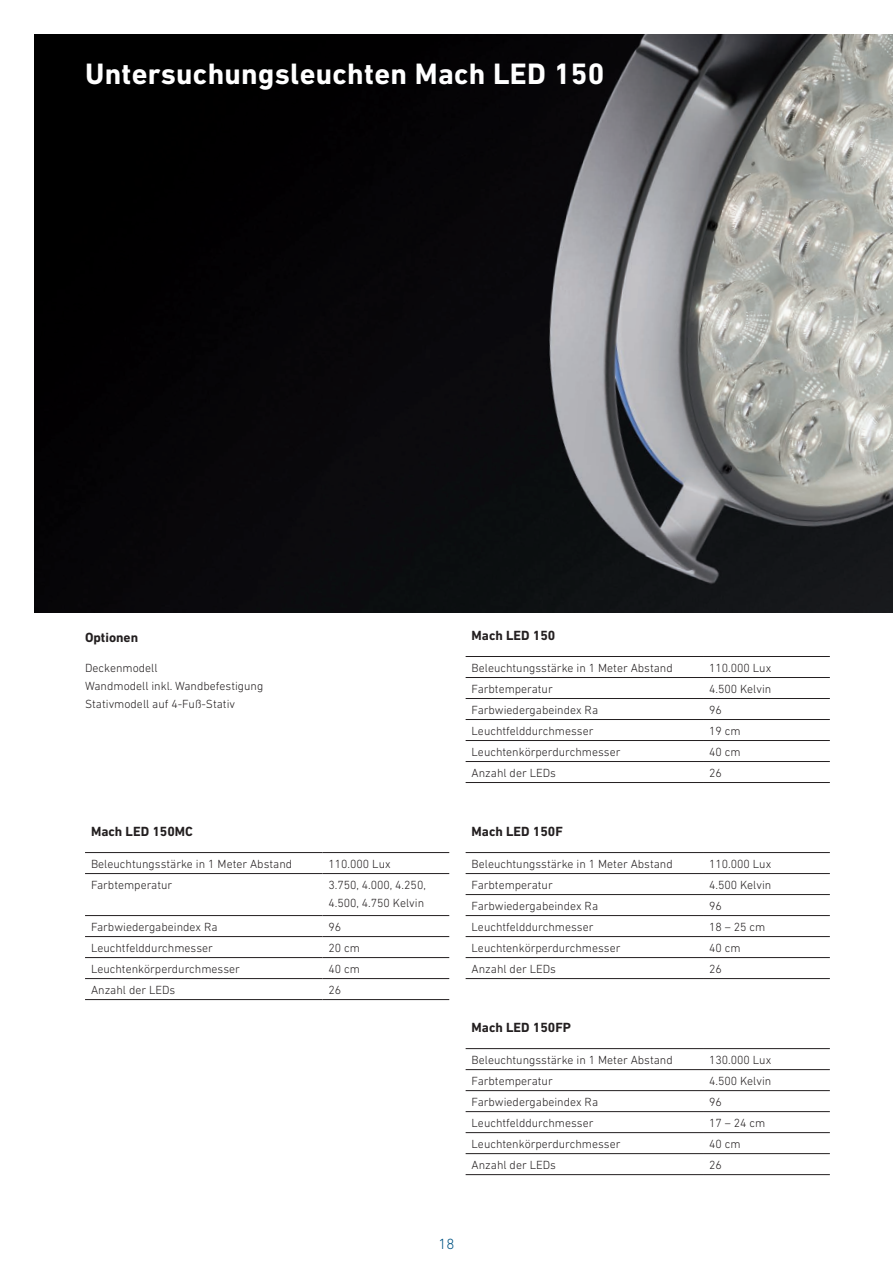
<style>
.page{position:relative;width:893px;height:1263px;background:#fff}
.page>*{position:absolute;margin:0;border:0;box-sizing:border-box;transform-origin:0 0}
.t1{font:700 30px "DIN Next LT Pro";letter-spacing:.01em;color:#fff}
.t2{font:300 15px "DIN Next LT Pro";color:#005484}
.t3{font:700 13.5px "DIN Next LT Pro";color:#231f20}
.t4{font:300 12px/18px "DIN Next LT Pro";color:#231f20}
</style>
<div class="page">
<img style="left:34px;top:34px;width:859px;height:578px">
<hr style="left:466px;top:656px;width:237px;height:1px;background:#231f20">
<hr style="left:703px;top:656px;width:127px;height:1px;background:#231f20">
<hr style="left:466px;top:677px;width:237px;height:1px;background:#231f20">
<hr style="left:703px;top:677px;width:127px;height:1px;background:#231f20">
<hr style="left:466px;top:698px;width:237px;height:1px;background:#231f20">
<hr style="left:703px;top:698px;width:127px;height:1px;background:#231f20">
<hr style="left:466px;top:719px;width:237px;height:1px;background:#231f20">
<hr style="left:703px;top:719px;width:127px;height:1px;background:#231f20">
<hr style="left:466px;top:740px;width:237px;height:1px;background:#231f20">
<hr style="left:703px;top:740px;width:127px;height:1px;background:#231f20">
<hr style="left:466px;top:761px;width:237px;height:1px;background:#231f20">
<hr style="left:703px;top:761px;width:127px;height:1px;background:#231f20">
<hr style="left:466px;top:782px;width:237px;height:1px;background:#231f20">
<hr style="left:703px;top:782px;width:127px;height:1px;background:#231f20">
<hr style="left:466px;top:852px;width:237px;height:1px;background:#231f20">
<hr style="left:703px;top:852px;width:127px;height:1px;background:#231f20">
<hr style="left:466px;top:873px;width:237px;height:1px;background:#231f20">
<hr style="left:703px;top:873px;width:127px;height:1px;background:#231f20">
<hr style="left:466px;top:894px;width:237px;height:1px;background:#231f20">
<hr style="left:703px;top:894px;width:127px;height:1px;background:#231f20">
<hr style="left:466px;top:915px;width:237px;height:1px;background:#231f20">
<hr style="left:703px;top:915px;width:127px;height:1px;background:#231f20">
<hr style="left:466px;top:936px;width:237px;height:1px;background:#231f20">
<hr style="left:703px;top:936px;width:127px;height:1px;background:#231f20">
<hr style="left:466px;top:957px;width:237px;height:1px;background:#231f20">
<hr style="left:703px;top:957px;width:127px;height:1px;background:#231f20">
<hr style="left:466px;top:978px;width:237px;height:1px;background:#231f20">
<hr style="left:703px;top:978px;width:127px;height:1px;background:#231f20">
<hr style="left:466px;top:1048px;width:237px;height:1px;background:#231f20">
<hr style="left:703px;top:1048px;width:127px;height:1px;background:#231f20">
<hr style="left:466px;top:1069px;width:237px;height:1px;background:#231f20">
<hr style="left:703px;top:1069px;width:127px;height:1px;background:#231f20">
<hr style="left:466px;top:1090px;width:237px;height:1px;background:#231f20">
<hr style="left:703px;top:1090px;width:127px;height:1px;background:#231f20">
<hr style="left:466px;top:1111px;width:237px;height:1px;background:#231f20">
<hr style="left:703px;top:1111px;width:127px;height:1px;background:#231f20">
<hr style="left:466px;top:1132px;width:237px;height:1px;background:#231f20">
<hr style="left:703px;top:1132px;width:127px;height:1px;background:#231f20">
<hr style="left:466px;top:1153px;width:237px;height:1px;background:#231f20">
<hr style="left:703px;top:1153px;width:127px;height:1px;background:#231f20">
<hr style="left:466px;top:1174px;width:237px;height:1px;background:#231f20">
<hr style="left:703px;top:1174px;width:127px;height:1px;background:#231f20">
<hr style="left:85px;top:852px;width:237px;height:1px;background:#231f20">
<hr style="left:322px;top:852px;width:127px;height:1px;background:#231f20">
<hr style="left:85px;top:873px;width:237px;height:1px;background:#231f20">
<hr style="left:322px;top:873px;width:127px;height:1px;background:#231f20">
<hr style="left:85px;top:915px;width:237px;height:1px;background:#231f20">
<hr style="left:322px;top:915px;width:127px;height:1px;background:#231f20">
<hr style="left:85px;top:936px;width:237px;height:1px;background:#231f20">
<hr style="left:322px;top:936px;width:127px;height:1px;background:#231f20">
<hr style="left:85px;top:957px;width:237px;height:1px;background:#231f20">
<hr style="left:322px;top:957px;width:127px;height:1px;background:#231f20">
<hr style="left:85px;top:978px;width:237px;height:1px;background:#231f20">
<hr style="left:322px;top:978px;width:127px;height:1px;background:#231f20">
<hr style="left:85px;top:999px;width:237px;height:1px;background:#231f20">
<hr style="left:322px;top:999px;width:127px;height:1px;background:#231f20">
<h1 class="t1" style="left:85px;top:57px;width:521px">Untersuchungsleuchten Mach LED 150</h1>
<p class="t3" style="left:85px;top:629px;width:55px">Optionen</p>
<p class="t4" style="left:85px;top:659px;width:180px">Deckenmodell<br>Wandmodell inkl. Wandbefestigung<br>Stativmodell auf 4-Fuß-Stativ</p>
<p class="t3" style="left:91px;top:823px;width:103px">Mach LED 150MC</p>
<p class="t4" style="left:91px;top:854px;width:203px">Beleuchtungsstärke in 1 Meter Abstand</p>
<p class="t4" style="left:328px;top:854px;width:64px">110.000 Lux</p>
<p class="t4" style="left:91px;top:875px;width:83px">Farbtemperatur</p>
<p class="t4" style="left:328px;top:875px;width:99px">3.750, 4.000, 4.250,<br>4.500, 4.750 Kelvin</p>
<p class="t4" style="left:91px;top:917px;width:128px">Farbwiedergabeindex Ra</p>
<p class="t4" style="left:328px;top:917px;width:14px">96</p>
<p class="t4" style="left:91px;top:938px;width:123px">Leuchtfelddurchmesser</p>
<p class="t4" style="left:328px;top:938px;width:33px">20 cm</p>
<p class="t4" style="left:91px;top:959px;width:150px">Leuchtenkörperdurchmesser</p>
<p class="t4" style="left:328px;top:959px;width:33px">40 cm</p>
<p class="t4" style="left:91px;top:980px;width:86px">Anzahl der LEDs</p>
<p class="t4" style="left:328px;top:980px;width:14px">26</p>
<p class="t3" style="left:472px;top:627px;width:85px">Mach LED 150</p>
<p class="t4" style="left:472px;top:658px;width:203px">Beleuchtungsstärke in 1 Meter Abstand</p>
<p class="t4" style="left:709px;top:658px;width:64px">110.000 Lux</p>
<p class="t4" style="left:472px;top:679px;width:83px">Farbtemperatur</p>
<p class="t4" style="left:709px;top:679px;width:64px">4.500 Kelvin</p>
<p class="t4" style="left:472px;top:700px;width:128px">Farbwiedergabeindex Ra</p>
<p class="t4" style="left:709px;top:700px;width:14px">96</p>
<p class="t4" style="left:472px;top:721px;width:123px">Leuchtfelddurchmesser</p>
<p class="t4" style="left:709px;top:721px;width:33px">19 cm</p>
<p class="t4" style="left:472px;top:742px;width:150px">Leuchtenkörperdurchmesser</p>
<p class="t4" style="left:709px;top:742px;width:33px">40 cm</p>
<p class="t4" style="left:472px;top:763px;width:86px">Anzahl der LEDs</p>
<p class="t4" style="left:709px;top:763px;width:14px">26</p>
<p class="t3" style="left:472px;top:823px;width:93px">Mach LED 150F</p>
<p class="t4" style="left:472px;top:854px;width:203px">Beleuchtungsstärke in 1 Meter Abstand</p>
<p class="t4" style="left:709px;top:854px;width:64px">110.000 Lux</p>
<p class="t4" style="left:472px;top:875px;width:83px">Farbtemperatur</p>
<p class="t4" style="left:709px;top:875px;width:64px">4.500 Kelvin</p>
<p class="t4" style="left:472px;top:896px;width:128px">Farbwiedergabeindex Ra</p>
<p class="t4" style="left:709px;top:896px;width:14px">96</p>
<p class="t4" style="left:472px;top:917px;width:123px">Leuchtfelddurchmesser</p>
<p class="t4" style="left:709px;top:917px;width:58px">18 – 25 cm</p>
<p class="t4" style="left:472px;top:938px;width:150px">Leuchtenkörperdurchmesser</p>
<p class="t4" style="left:709px;top:938px;width:33px">40 cm</p>
<p class="t4" style="left:472px;top:959px;width:86px">Anzahl der LEDs</p>
<p class="t4" style="left:709px;top:959px;width:14px">26</p>
<p class="t3" style="left:472px;top:1019px;width:101px">Mach LED 150FP</p>
<p class="t4" style="left:472px;top:1050px;width:203px">Beleuchtungsstärke in 1 Meter Abstand</p>
<p class="t4" style="left:709px;top:1050px;width:64px">130.000 Lux</p>
<p class="t4" style="left:472px;top:1071px;width:83px">Farbtemperatur</p>
<p class="t4" style="left:709px;top:1071px;width:64px">4.500 Kelvin</p>
<p class="t4" style="left:472px;top:1092px;width:128px">Farbwiedergabeindex Ra</p>
<p class="t4" style="left:709px;top:1092px;width:14px">96</p>
<p class="t4" style="left:472px;top:1113px;width:123px">Leuchtfelddurchmesser</p>
<p class="t4" style="left:709px;top:1113px;width:58px">17 – 24 cm</p>
<p class="t4" style="left:472px;top:1134px;width:150px">Leuchtenkörperdurchmesser</p>
<p class="t4" style="left:709px;top:1134px;width:33px">40 cm</p>
<p class="t4" style="left:472px;top:1155px;width:86px">Anzahl der LEDs</p>
<p class="t4" style="left:709px;top:1155px;width:14px">26</p>
<p class="t2" style="left:438px;top:1235px;width:17px">18</p>
</div>
